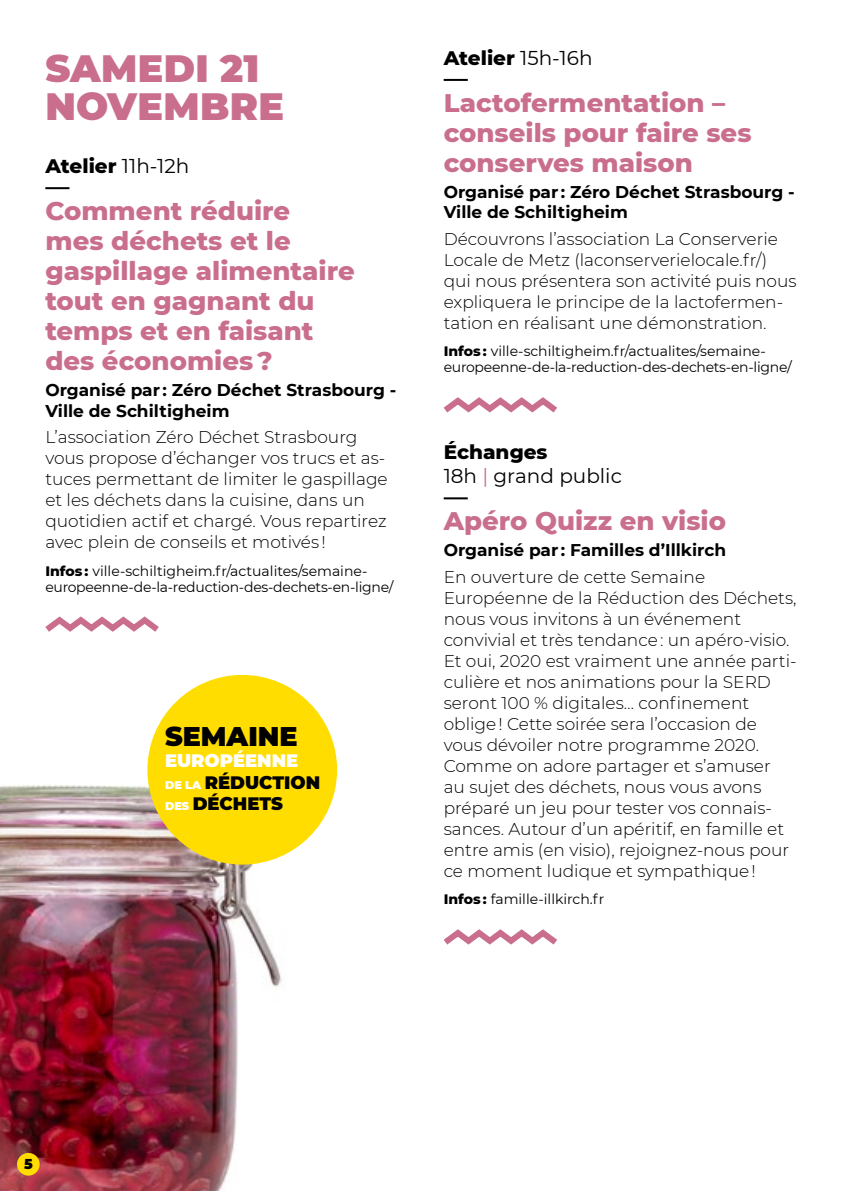
<style>
.page{position:relative;width:842px;height:1191px;background:#fff}
.page>*{position:absolute;margin:0;border:0;box-sizing:border-box;transform-origin:0 0}
.t1{font:900 38px/38px "Montserrat";letter-spacing:.01em;color:#ca6e8e}
.t2{font:900 27px "Montserrat";color:#000}
.t3{font:800 26px/30px "Montserrat";color:#ca6e8e}
.t4{font:800 20px "Montserrat";color:#000}
.t5{font:20px/24px "Montserrat";color:#000}
.t6{font:900 18px/21.6px "Montserrat";color:#000}
.t7{font:300 17px/21px "Montserrat";color:#000}
.t8{font:700 17px/20.4px "Montserrat";color:#000}
.t9{font:14px/16px "Montserrat";letter-spacing:-.01em;color:#000}
.t10{font:900 14px "Montserrat";color:#000}
.s1{font-weight:400}
.s2{font-weight:800}
.s3{color:#fff}
.s4{font-size:11.2px;color:#fff}
.s5{color:#ca6e8e}
</style>
<div class="page">
<hr style="left:45px;top:187px;width:24px;height:2px;background:#000">
<svg style="left:45px;top:616px;width:114px;height:16px"></svg>
<hr style="left:444px;top:79px;width:24px;height:2px;background:#000">
<hr style="left:444px;top:497px;width:24px;height:2px;background:#000">
<svg style="left:443px;top:397px;width:114px;height:16px"></svg>
<svg style="left:443px;top:929px;width:114px;height:16px"></svg>
<img style="left:0;top:785px;width:300px;height:406px">
<div style="left:147px;top:675px;width:190px;height:189px;background:#fd0;border-radius:50%"></div>
<div style="left:17px;top:1153px;width:23px;height:22px;background:#fd0;border-radius:50%"></div>
<h1 class="t1" style="left:45px;top:47px;width:240px">SAMEDI 21<br>NOVEMBRE</h1>
<p class="t4" style="left:45px;top:151px;width:145px">Atelier <span class="s1">11h-12h</span></p>
<h3 class="t3" style="left:45px;top:194px;width:311px">Comment réduire mes déchets et le gaspillage alimentaire tout en gagnant du temps et en faisant des économies ?</h3>
<p class="t8" style="left:45px;top:379px;width:353px">Organisé par : Zéro Déchet Strasbourg -<br>Ville de Schiltigheim</p>
<p class="t7" style="left:45px;top:426px;width:344px">L’association Zéro Déchet Strasbourg vous propose d’échanger vos trucs et as&shy;tuces permettant de limiter le gaspillage et les déchets dans la cuisine, dans un quotidien actif et chargé. Vous repartirez avec plein de conseils et motivés !</p>
<p class="t9" style="left:45px;top:562px;width:350px"><span class="s2">Infos :</span> ville-schiltigheim.fr/actualites/semaine&shy;europeenne-de-la-reduction-des-dechets-en-ligne/</p>
<h2 class="t2" style="left:165px;top:715px;width:134px">SEMAINE</h2>
<p class="t6" style="left:165px;top:748px;width:157px"><span class="s3">EUROPÉENNE<br></span><span class="s4">DE LA</span> RÉDUCTION<br><span class="s4">DES</span> DÉCHETS</p>
<p class="t4" style="left:444px;top:43px;width:150px">Atelier <span class="s1">15h-16h</span></p>
<h3 class="t3" style="left:444px;top:86px;width:309px">Lactofermentation – conseils pour faire ses conserves maison</h3>
<p class="t8" style="left:444px;top:181px;width:353px">Organisé par : Zéro Déchet Strasbourg -<br>Ville de Schiltigheim</p>
<p class="t7" style="left:444px;top:228px;width:354px">Découvrons l’association La Conserverie Locale de Metz (laconserverielocale.fr/) qui nous présentera son activité puis nous expliquera le principe de la lactofermen&shy;tation en réalisant une démonstration.</p>
<p class="t9" style="left:444px;top:343px;width:350px"><span class="s2">Infos :</span> ville-schiltigheim.fr/actualites/semaine&shy;europeenne-de-la-reduction-des-dechets-en-ligne/</p>
<p class="t5" style="left:444px;top:439px;width:180px"><span class="s2">Échanges<br></span>18h <span class="s5">|</span> grand public</p>
<h3 class="t3" style="left:444px;top:504px;width:284px">Apéro Quizz en visio</h3>
<p class="t8" style="left:444px;top:539px;width:284px">Organisé par : Familles d’Illkirch</p>
<p class="t7" style="left:444px;top:566px;width:354px">En ouverture de cette Semaine Européenne de la Réduction des Déchets, nous vous invitons à un événement convivial et très tendance : un apéro-visio.<br>Et oui, 2020 est vraiment une année parti&shy;culière et nos animations pour la SERD seront 100 % digitales… confinement oblige ! Cette soirée sera l’occasion de vous dévoiler notre programme 2020.<br>Comme on adore partager et s’amuser<br>au sujet des déchets, nous vous avons préparé un jeu pour tester vos connais&shy;sances. Autour d’un apéritif, en famille et entre amis (en visio), rejoignez-nous pour ce moment ludique et sympathique !</p>
<p class="t9" style="left:444px;top:891px;width:162px"><span class="s2">Infos :</span> famille-illkirch.fr</p>
<p class="t10" style="left:24px;top:1153px;width:10px">5</p>
</div>
